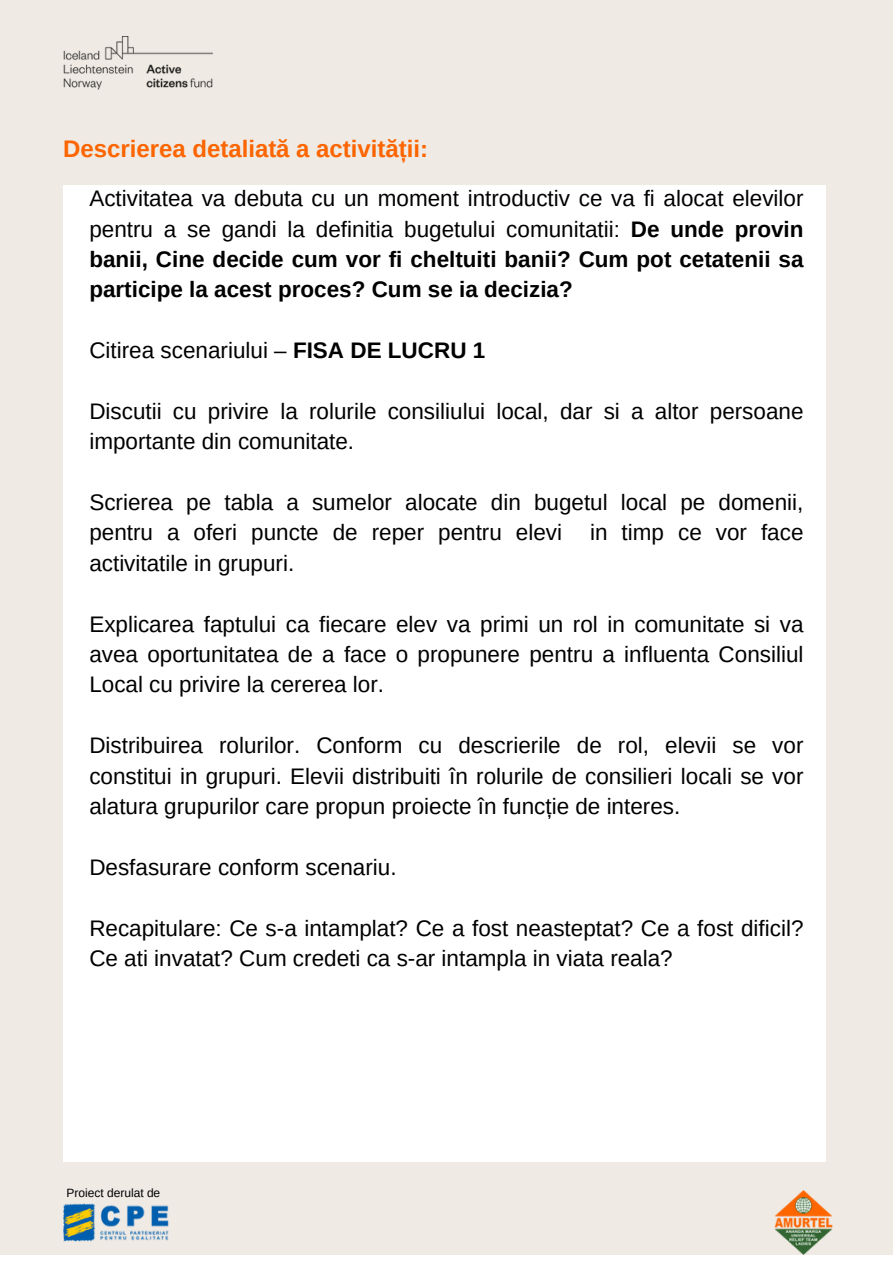
<style>
.page{position:relative;width:893px;height:1264px;background:#fff}
.page>*{position:absolute;margin:0;border:0;box-sizing:border-box;transform-origin:0 0}
.t1{font:700 24px "Arimo";color:#fd6500}
.t2{font:22.5px/30.3px "Arimo";color:#000;text-align:justify}
.t3{font:12px "Arimo";color:#000}
.s1{font-weight:700}
</style>
<div class="page">
<div style="left:0;top:0;width:892px;height:1254px;background:#efeae4"></div>
<div style="left:63px;top:185px;width:762px;height:977px;background:#fff"></div>
<img style="left:63px;top:37px;width:150px;height:52px">
<img style="left:759px;top:1190px;width:88px;height:65px">
<img style="left:63px;top:1203px;width:106px;height:38px">
<p class="t1" style="left:63px;top:135px;width:366px">Descrierea detaliată a activității:</p>
<h2 class="t2" style="left:89px;top:183px;width:715px">Activitatea va debuta cu un moment introductiv ce va fi alocat elevilor pentru a se gandi la definitia bugetului comunitatii: <span class="s1">De unde provin banii, Cine decide cum vor fi cheltuiti banii? Cum pot cetatenii sa participe la acest proces? Cum se ia decizia?</span></h2>
<h2 class="t2" style="left:89px;top:335px;width:397px">Citirea scenariului – <span class="s1">FISA DE LUCRU 1</span></h2>
<h2 class="t2" style="left:89px;top:396px;width:715px">Discutii cu privire la rolurile consiliului local, dar si a altor persoane importante din comunitate.</h2>
<h2 class="t2" style="left:89px;top:487px;width:715px">Scrierea pe tabla a sumelor alocate din bugetul local pe domenii, pentru a oferi puncte de reper pentru elevi in timp ce vor face activitatile in grupuri.</h2>
<h2 class="t2" style="left:89px;top:608px;width:715px">Explicarea faptului ca fiecare elev va primi un rol in comunitate si va avea oportunitatea de a face o propunere pentru a influenta Consiliul Local cu privire la cererea lor.</h2>
<h2 class="t2" style="left:89px;top:730px;width:715px">Distribuirea rolurilor. Conform cu descrierile de rol, elevii se vor constitui in grupuri. Elevii distribuiti în rolurile de consilieri locali se vor alatura grupurilor care propun proiecte în funcție de interes.</h2>
<h2 class="t2" style="left:89px;top:851px;width:309px">Desfasurare conform scenariu.</h2>
<h2 class="t2" style="left:89px;top:912px;width:715px">Recapitulare: Ce s-a intamplat? Ce a fost neasteptat? Ce a fost dificil?<br>Ce ati invatat? Cum credeti ca s-ar intampla in viata reala?</h2>
<p class="t3" style="left:66px;top:1186px;width:95px">Proiect derulat de</p>
</div>
